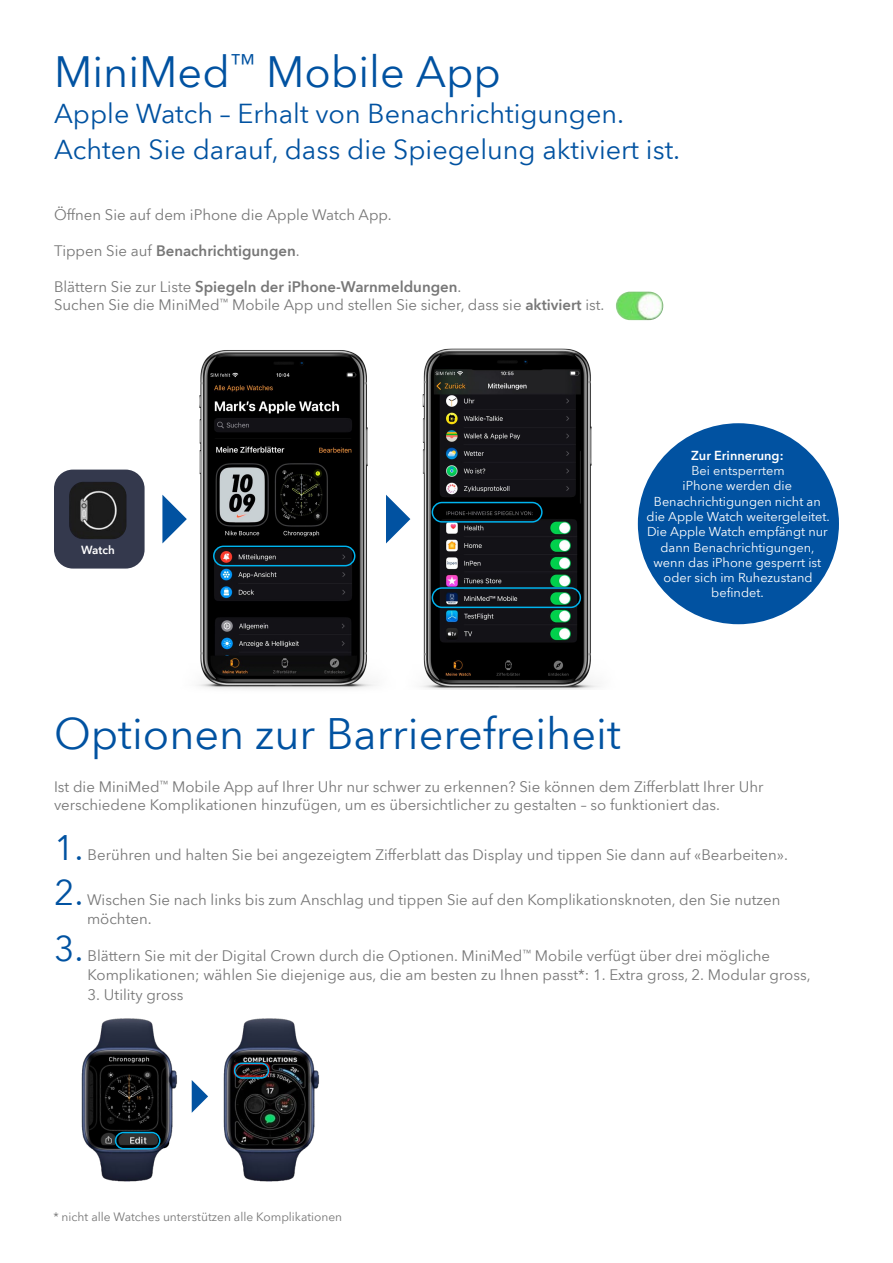
<style>
.page{position:relative;width:893px;height:1263px;background:#fff}
.page>*{position:absolute;margin:0;border:0;box-sizing:border-box;transform-origin:0 0}
.t1{font:43.35px "Avenir Next World";color:#0152a1}
.t2{font:35.1px "Avenir Next World";color:#0152a1}
.t3{font:27px/36px "Avenir Next World";color:#0152a1}
.t4{font:15px/18px "Avenir Next World";color:#777}
.t5{font:600 15px "Avenir Next World";color:#777}
.t6{font:12.75px/15.3px "Avenir Next World";color:#fff;text-align:center}
.t7{font:600 12.75px "Avenir Next World";color:#fff}
.t8{font:12px "Avenir Next World";color:#777}
.t9{font:600 11.55px "Avenir Next World";letter-spacing:-.005em;color:#fff}
.s1{font-weight:400}
.s2{font-weight:600}
</style>
<div class="page">
<svg style="left:192px;top:1080px;width:16px;height:33px"></svg>
<img style="left:223px;top:1018px;width:96px;height:163px">
<img style="left:81px;top:1018px;width:96px;height:163px">
<div style="left:115px;top:1132px;width:46px;height:17px;border:2px solid #00b3ee;border-radius:8px"></div>
<div style="left:234px;top:1062px;width:35px;height:17px;border:2px solid #00b3ee;border-radius:7px"></div>
<img style="left:198px;top:350px;width:189px;height:339px">
<img style="left:410px;top:349px;width:189px;height:340px">
<div style="left:638px;top:423px;width:201px;height:201px;background:#0152a1;border-radius:50%"></div>
<img style="left:616px;top:292px;width:47px;height:28px;border-radius:14px">
<svg style="left:162px;top:495px;width:25px;height:48px"></svg>
<svg style="left:386px;top:495px;width:24px;height:48px"></svg>
<div style="left:213px;top:546px;width:142px;height:20px;border:2px solid #00b3ee;border-radius:10px"></div>
<div style="left:432px;top:502px;width:111px;height:21px;border:2px solid #00b3ee;border-radius:10px"></div>
<div style="left:432px;top:587px;width:149px;height:21px;border:2px solid #00b3ee;border-radius:10px"></div>
<div style="left:54px;top:470px;width:91px;height:98px;background:#34394d;border-radius:19px"></div>
<img style="left:69px;top:482px;width:57px;height:57px">
<h1 class="t1" style="left:54px;top:37px;width:449px">MiniMed<sup>™</sup> Mobile App</h1>
<h3 class="t3" style="left:54px;top:96px;width:628px">Apple Watch – Erhalt von Benachrichtigungen.<br>Achten Sie darauf, dass die Spiegelung aktiviert ist.</h3>
<p class="t4" style="left:54px;top:206px;width:339px">Öffnen Sie auf dem iPhone die Apple Watch App.</p>
<p class="t5" style="left:54px;top:242px;width:247px"><span class="s1">Tippen Sie auf</span> Benachrichtigungen<span class="s1">.</span></p>
<p class="t4" style="left:54px;top:278px;width:552px">Blättern Sie zur Liste <span class="s2">Spiegeln der iPhone-Warnmeldungen</span>.<br>Suchen Sie die MiniMed<sup>™</sup> Mobile App und stellen Sie sicher, dass sie <span class="s2">aktiviert</span> ist.</p>
<p class="t9" style="left:81px;top:543px;width:35px">Watch</p>
<p class="t7" style="left:691px;top:448px;width:94px">Zur Erinnerung:</p>
<p class="t6" style="left:647px;top:463px;width:185px">Bei entsperrtem<br>iPhone werden die<br>Benachrichtigungen nicht an die Apple Watch weitergeleitet.<br>Die Apple Watch empfängt nur dann Benachrichtigungen, wenn das iPhone gesperrt ist oder sich im Ruhezustand befindet.</p>
<h1 class="t1" style="left:54px;top:698px;width:568px">Optionen zur Barrierefreiheit</h1>
<p class="t4" style="left:54px;top:778px;width:711px">Ist die MiniMed<sup>™</sup> Mobile App auf Ihrer Uhr nur schwer zu erkennen? Sie können dem Zifferblatt Ihrer Uhr verschiedene Komplikationen hinzufügen, um es übersichtlicher zu gestalten – so funktioniert das.</p>
<h2 class="t2" style="left:54px;top:819px;width:31px">1.</h2>
<p class="t4" style="left:88px;top:845px;width:702px">Berühren und halten Sie bei angezeigtem Zifferblatt das Display und tippen Sie dann auf «Bearbeiten».</p>
<h2 class="t2" style="left:54px;top:864px;width:31px">2.</h2>
<p class="t4" style="left:87px;top:890px;width:695px;line-height:19.5px">Wischen Sie nach links bis zum Anschlag und tippen Sie auf den Komplikationsknoten, den Sie nutzen möchten.</p>
<h2 class="t2" style="left:54px;top:920px;width:31px">3.</h2>
<p class="t4" style="left:88px;top:946px;width:724px;line-height:19.5px">Blättern Sie mit der Digital Crown durch die Optionen. MiniMed<sup>™</sup> Mobile verfügt über drei mögliche<br>Komplikationen; wählen Sie diejenige aus, die am besten zu Ihnen passt*: 1. Extra gross, 2. Modular gross,</p>
<p class="t4" style="left:88px;top:986px;width:97px">3. Utility gross</p>
<p class="t8" style="left:53px;top:1207px;width:290px">* nicht alle Watches unterstützen alle Komplikationen</p>
</div>
